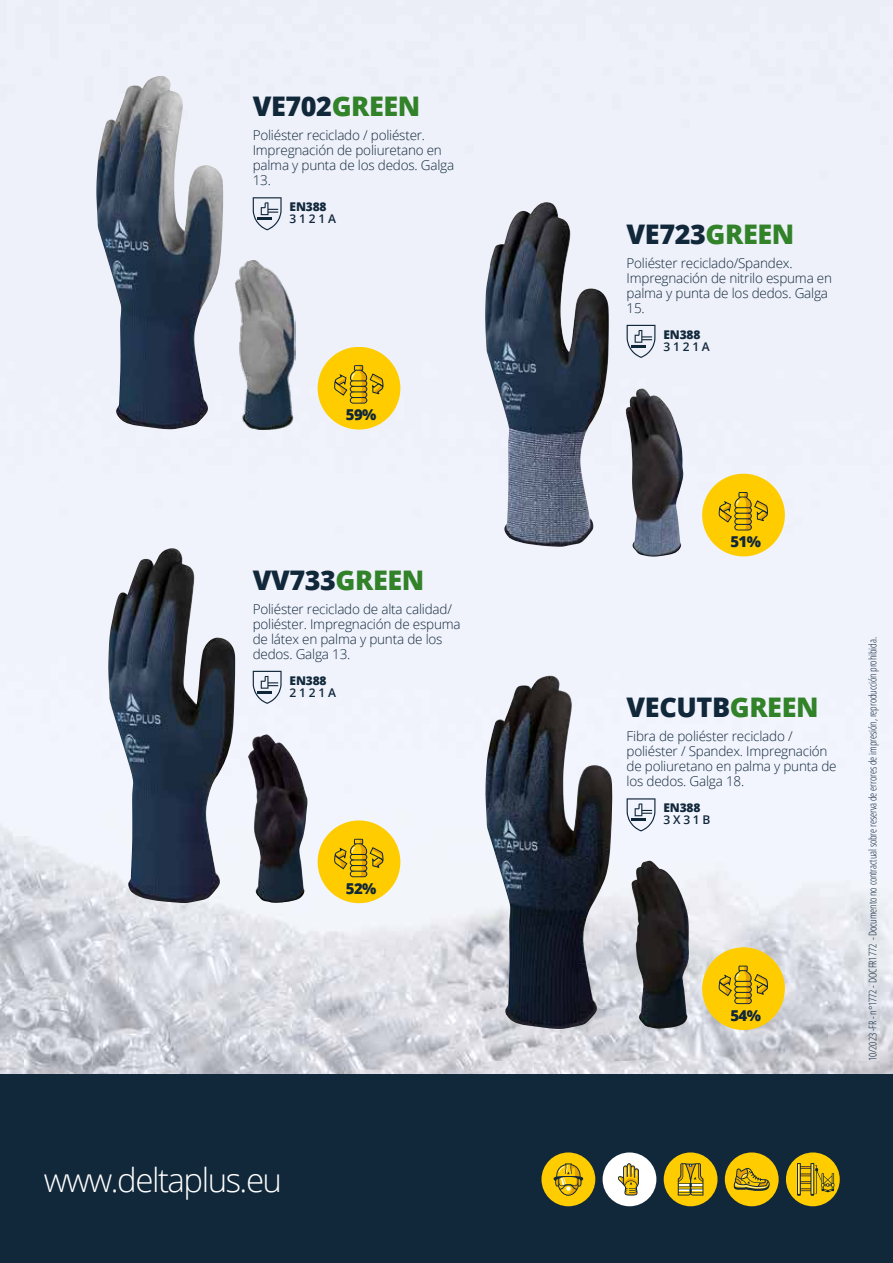
<style>
.page{position:relative;width:893px;height:1263px;background:#fff}
.page>*{position:absolute;margin:0;border:0;box-sizing:border-box;transform-origin:0 0}
.t1{font:300 33px "Open Sans";letter-spacing:-.045em;color:#fff}
.t2{font:800 27px "Open Sans";letter-spacing:-.015em;color:#11273a}
.t3{font:800 15px "Open Sans";letter-spacing:-.04em;color:#11273a}
.t4{font:300 13.5px/15px "Open Sans";letter-spacing:-.015em;color:#11273a}
.t5{font:800 12px "Open Sans";letter-spacing:-.015em;color:#11273a}
.t6{font:600 12px "Open Sans";color:#11273a}
.t7{font:300 10.5px "Open Sans Condensed";letter-spacing:-.01em;color:#11273a}
.s1{color:#32822a}
</style>
<div class="page">
<img style="left:0;top:0;width:893px;height:1074px">
<div style="left:0;top:1074px;width:893px;height:189px;background:#11273a"></div>
<div style="left:541px;top:1152px;width:54px;height:54px;background:#fc0;border-radius:50%"></div>
<svg style="left:554px;top:1163px;width:29px;height:33px"></svg>
<div style="left:725px;top:1152px;width:54px;height:54px;background:#fc0;border-radius:50%"></div>
<svg style="left:734px;top:1168px;width:36px;height:23px"></svg>
<div style="left:603px;top:1152px;width:53px;height:54px;background:#fff;border-radius:50%"></div>
<svg style="left:617px;top:1163px;width:22px;height:32px"></svg>
<div style="left:664px;top:1152px;width:53px;height:54px;background:#fc0;border-radius:50%"></div>
<svg style="left:678px;top:1163px;width:25px;height:32px"></svg>
<div style="left:786px;top:1152px;width:54px;height:54px;background:#fc0;border-radius:50%"></div>
<svg style="left:797px;top:1163px;width:37px;height:33px"></svg>
<img style="left:96px;top:76px;width:127px;height:353px">
<img style="left:485px;top:202px;width:124px;height:345px">
<img style="left:108px;top:548px;width:127px;height:355px">
<img style="left:485px;top:675px;width:128px;height:354px">
<img style="left:236px;top:261px;width:59px;height:169px">
<img style="left:626px;top:389px;width:58px;height:168px">
<img style="left:248px;top:734px;width:18px;height:35px">
<img style="left:631px;top:861px;width:58px;height:168px">
<svg style="left:252px;top:195px;width:32px;height:36px"></svg>
<svg style="left:252px;top:668px;width:32px;height:36px"></svg>
<svg style="left:626px;top:322px;width:31px;height:36px"></svg>
<svg style="left:626px;top:796px;width:31px;height:36px"></svg>
<div style="left:318px;top:347px;width:82px;height:83px;background:#fc0;border-radius:50%"></div>
<svg style="left:334px;top:365px;width:50px;height:39px"></svg>
<div style="left:702px;top:474px;width:83px;height:82px;background:#fc0;border-radius:50%"></div>
<svg style="left:718px;top:492px;width:50px;height:38px"></svg>
<div style="left:318px;top:821px;width:82px;height:82px;background:#fc0;border-radius:50%"></div>
<svg style="left:334px;top:839px;width:50px;height:38px"></svg>
<div style="left:702px;top:947px;width:83px;height:83px;background:#fc0;border-radius:50%"></div>
<svg style="left:718px;top:966px;width:50px;height:38px"></svg>
<h2 class="t2" style="left:253px;top:86px;width:169px">VE702<span class="s1">GREEN</span></h2>
<p class="t4" style="left:253px;top:128px;width:203px">Poliéster reciclado / poliéster.<br>Impregnación de poliuretano en palma y punta de los dedos. Galga<br>13.</p>
<p class="t5" style="left:290px;top:198px;width:38px">EN388</p>
<p class="t6" style="left:290px;top:211px;width:48px">3 1 2 1 A</p>
<p class="t3" style="left:346px;top:403px;width:32px">59%</p>
<h2 class="t2" style="left:253px;top:559px;width:173px">VV733<span class="s1">GREEN</span></h2>
<p class="t4" style="left:253px;top:601px;width:209px">Poliéster reciclado de alta calidad/ poliéster. Impregnación de espuma de látex en palma y punta de los dedos. Galga 13.</p>
<p class="t5" style="left:290px;top:671px;width:38px">EN388</p>
<p class="t6" style="left:290px;top:684px;width:48px">2 1 2 1 A</p>
<p class="t3" style="left:346px;top:877px;width:32px">52%</p>
<h1 class="t1" style="left:44px;top:1157px;width:240px">www.deltaplus.eu</h1>
<h2 class="t2" style="left:627px;top:214px;width:169px">VE723<span class="s1">GREEN</span></h2>
<p class="t4" style="left:627px;top:255px;width:207px">Poliéster reciclado/Spandex.<br>Impregnación de nitrilo espuma en palma y punta de los dedos. Galga<br>15.</p>
<p class="t5" style="left:663px;top:325px;width:38px">EN388</p>
<p class="t6" style="left:663px;top:338px;width:48px">3 1 2 1 A</p>
<p class="t3" style="left:730px;top:530px;width:32px">51%</p>
<h2 class="t2" style="left:627px;top:687px;width:194px">VECUTB<span class="s1">GREEN</span></h2>
<p class="t4" style="left:627px;top:729px;width:212px">Fibra de poliéster reciclado / poliéster / Spandex. Impregnación de poliuretano en palma y punta de los dedos. Galga 18.</p>
<p class="t5" style="left:663px;top:799px;width:38px">EN388</p>
<p class="t6" style="left:663px;top:812px;width:48px">3 X 3 1 B</p>
<p class="t3" style="left:730px;top:1004px;width:32px">54%</p>
<p class="t7" style="left:866px;top:1061px;width:426px;rotate:-90deg">10/2023 -FR - n°1772 - DOCFR1772 - Documento no contractual sobre reserva de errores de impresión, reproducción prohibida.</p>
</div>
